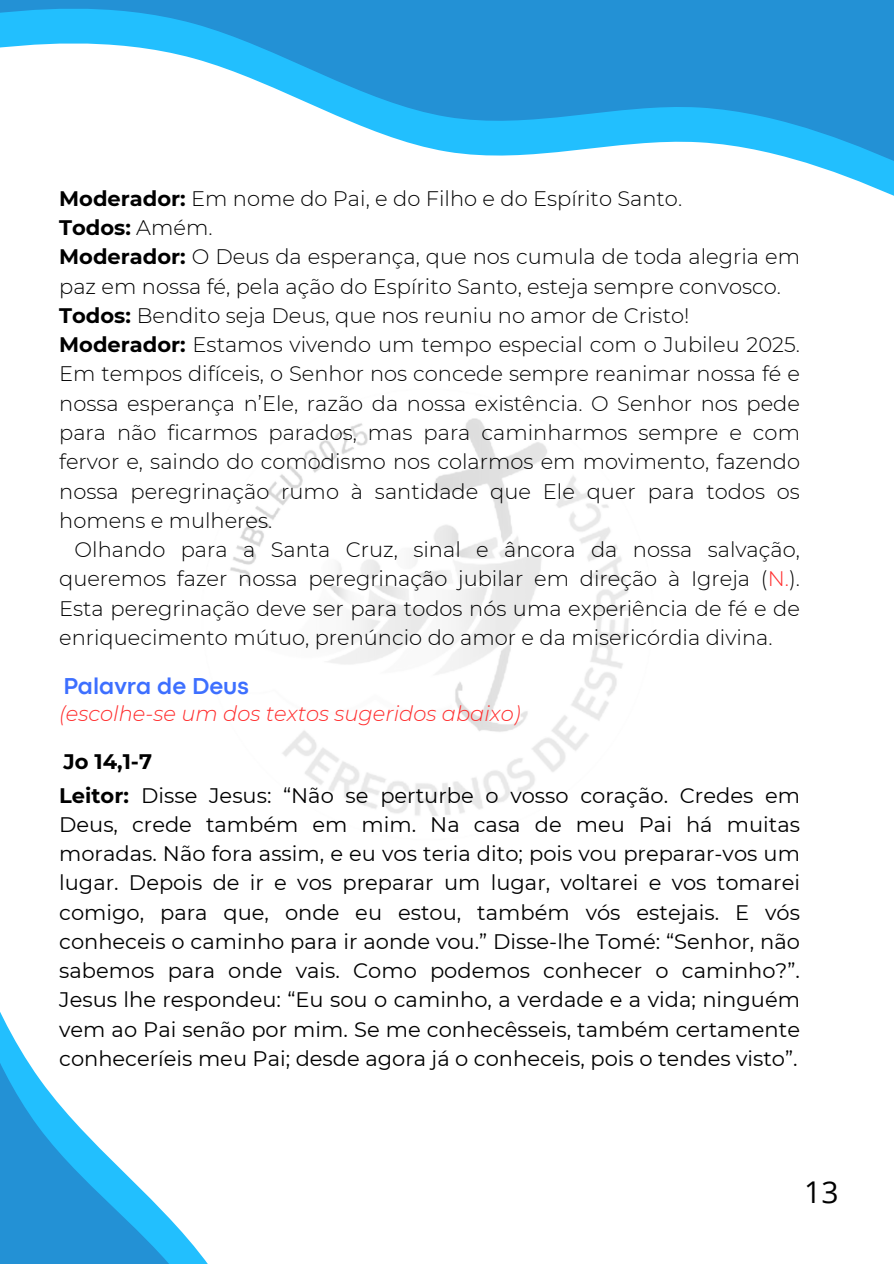
<style>
.page{position:relative;width:894px;height:1264px;background:#fff}
.page>*{position:absolute;margin:0;border:0;box-sizing:border-box;transform-origin:0 0}
.t1{font:30px "Open Sans";color:#000}
.t2{font:700 24px "Codec Pro";color:#3d6fff}
.t3{font:300 21px/29.2px "Montserrat";color:#000;text-align:justify}
.t4{font:21px/29.2px "Montserrat";color:#000;text-align:justify}
.t5{font:italic 300 21px "Montserrat";color:#ff2d2d}
.t6{font:700 21px "Montserrat";color:#000}
.s1{font-weight:700}
.s2{font-weight:300}
.s3{color:#ff2d2d}
</style>
<div class="page">
<svg style="left:0;top:0;width:893px;height:186px"></svg>
<svg style="left:0;top:1012px;width:207px;height:251px"></svg>
<img style="left:230px;top:418px;width:399px;height:398px">
<p class="t3" style="left:59px;top:184px;width:624px"><span class="s1">Moderador:</span> Em nome do Pai, e do Filho e do Espírito Santo.</p>
<p class="t6" style="left:59px;top:215px;width:155px">Todos: <span class="s2">Amém.</span></p>
<p class="t3" style="left:59px;top:242px;width:742px"><span class="s1">Moderador:</span> O Deus da esperança, que nos cumula de toda alegria em paz em nossa fé, pela ação do Espírito Santo, esteja sempre convosco.</p>
<p class="t3" style="left:59px;top:301px;width:631px"><span class="s1">Todos:</span> Bendito seja Deus, que nos reuniu no amor de Cristo!</p>
<p class="t3" style="left:59px;top:330px;width:742px"><span class="s1">Moderador:</span> Estamos vivendo um tempo especial com o Jubileu 2025.<br>Em tempos difíceis, o Senhor nos concede sempre reanimar nossa fé e nossa esperança n’Ele, razão da nossa existência. O Senhor nos pede para não ficarmos parados, mas para caminharmos sempre e com fervor e, saindo do comodismo nos colarmos em movimento, fazendo nossa peregrinação rumo à santidade que Ele quer para todos os homens e mulheres.</p>
<p class="t3" style="left:59px;top:535px;width:742px;text-indent:15px">Olhando para a Santa Cruz, sinal e âncora da nossa salvação, queremos fazer nossa peregrinação jubilar em direção à Igreja (<span class="s3">N.</span>).<br>Esta peregrinação deve ser para todos nós uma experiência de fé e de enriquecimento mútuo, prenúncio do amor e da misericórdia divina.</p>
<p class="t2" style="left:63px;top:677px;width:187px">Palavra de Deus</p>
<p class="t5" style="left:59px;top:700px;width:462px">(escolhe-se um dos textos sugeridos abaixo)</p>
<p class="t6" style="left:63px;top:748px;width:90px">Jo 14,1-7</p>
<h2 class="t4" style="left:59px;top:780px;width:742px"><span class="s1">Leitor:</span> Disse Jesus: “Não se perturbe o vosso coração. Credes em Deus, crede também em mim. Na casa de meu Pai há muitas moradas. Não fora assim, e eu vos teria dito; pois vou preparar-vos um lugar. Depois de ir e vos preparar um lugar, voltarei e vos tomarei comigo, para que, onde eu estou, também vós estejais. E vós conheceis o caminho para ir aonde vou.” Disse-lhe Tomé: “Senhor, não sabemos para onde vais. Como podemos conhecer o caminho?”.<br>Jesus lhe respondeu: “Eu sou o caminho, a verdade e a vida; ninguém vem ao Pai senão por mim. Se me conhecêsseis, também certamente conheceríeis meu Pai; desde agora já o conheceis, pois o tendes visto”.</h2>
<h1 class="t1" style="left:804px;top:1170px;width:36px">13</h1>
</div>
